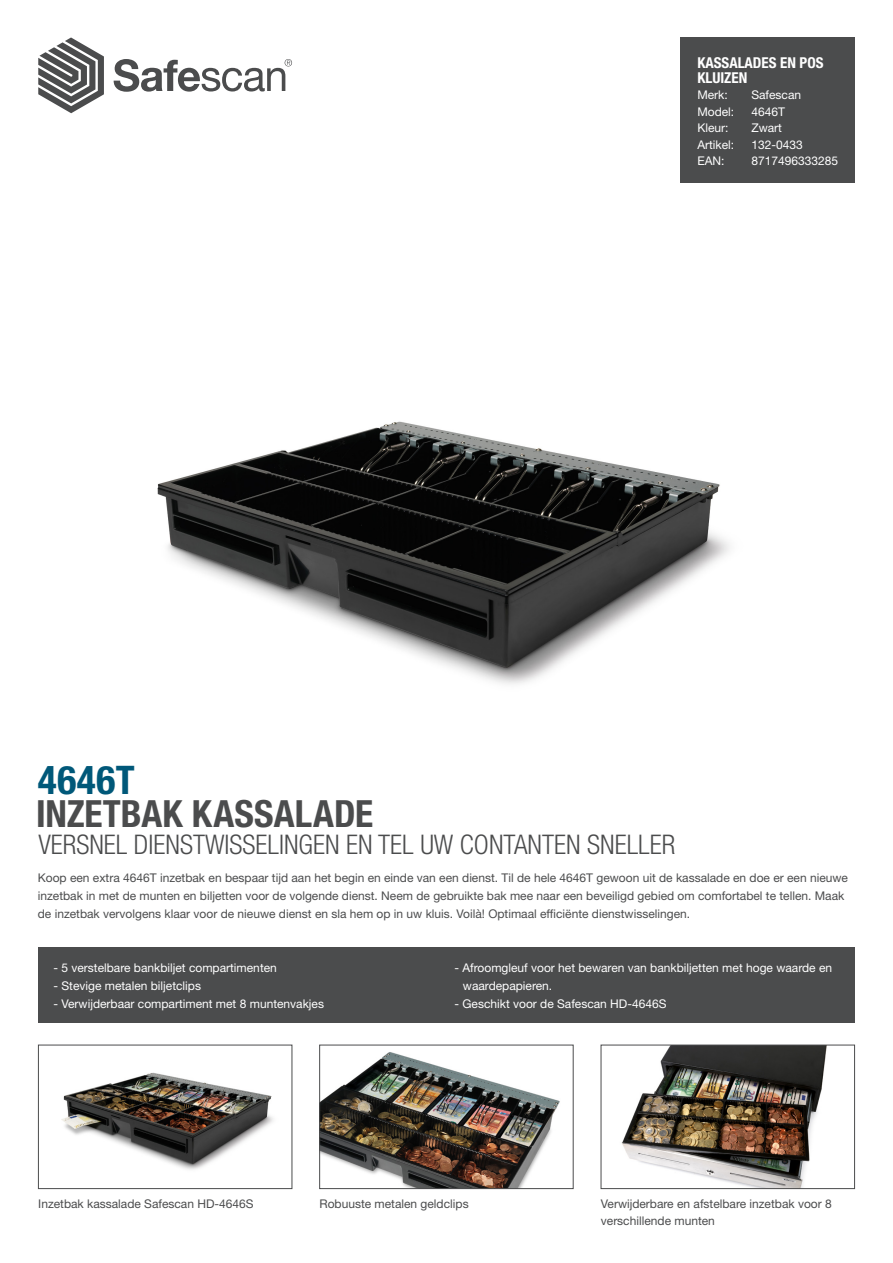
<style>
.page{position:relative;width:893px;height:1263px;background:#fff}
.page>*{position:absolute;margin:0;border:0;box-sizing:border-box;transform-origin:0 0}
.t1{font:700 condensed 39.45px "Helvetica Neue LT Std";letter-spacing:.015em;color:#005879}
.t2{font:700 condensed 37.5px "Helvetica Neue LT Std";letter-spacing:.005em;color:#4b4c4d}
.t3{font:300 condensed 27px "Helvetica Neue LT Std";color:#4b4c4d}
.t4{font:700 condensed 15px/15px "Helvetica Neue LT Std";color:#fff}
.Platte_tekst{font:12px/18px "Helvetica Neue LT Std";color:#4b4c4d}
.Points{font:12px/18px "Helvetica Neue LT Std";color:#fff}
.Tabel{font:12px "Helvetica Neue LT Std";color:#fff}
</style>
<div class="page">
<div style="left:680px;top:37px;width:175px;height:146px;background:#4b4c4d"></div>
<svg style="left:38px;top:37px;width:66px;height:76px"></svg>
<svg style="left:114px;top:59px;width:178px;height:33px"></svg>
<div style="left:38px;top:947px;width:817px;height:76px;background:#4b4c4d"></div>
<img style="left:157px;top:421px;width:573px;height:263px">
<img style="left:321px;top:1052px;width:239px;height:135px">
<div style="left:319px;top:1045px;width:254px;height:144px;border:1px solid #4b4c4d"></div>
<img style="left:621px;top:1047px;width:206px;height:140px">
<div style="left:601px;top:1045px;width:254px;height:144px;border:1px solid #4b4c4d"></div>
<img style="left:61px;top:1072px;width:212px;height:98px">
<div style="left:38px;top:1045px;width:254px;height:144px;border:1px solid #4b4c4d"></div>
<p class="t4" style="left:697px;top:55px;width:128px">KASSALADES EN POS<br>KLUIZEN</p>
<p class="Tabel" style="left:697px;top:88px;width:32px">Merk:</p>
<p class="Tabel" style="left:751px;top:88px;width:51px">Safescan</p>
<p class="Points" style="left:697px;top:102px;width:38px">Model:</p>
<p class="Points" style="left:751px;top:102px;width:35px">4646T</p>
<p class="Tabel" style="left:697px;top:121px;width:33px">Kleur:</p>
<p class="Tabel" style="left:751px;top:121px;width:32px">Zwart</p>
<p class="Tabel" style="left:697px;top:137px;width:38px">Artikel:</p>
<p class="Tabel" style="left:751px;top:137px;width:53px">132-0433</p>
<p class="Tabel" style="left:697px;top:154px;width:29px">EAN:</p>
<p class="Tabel" style="left:751px;top:154px;width:88px">8717496333285</p>
<p class="t1" style="left:38px;top:756px;width:98px">4646T</p>
<p class="t3" style="left:38px;top:829px;width:639px">VERSNEL DIENSTWISSELINGEN EN TEL UW CONTANTEN SNELLER</p>
<p class="t2" style="left:36px;top:790px;width:339px">INZETBAK KASSALADE</p>
<p class="Platte_tekst" style="left:38px;top:869px;width:812px">Koop een extra 4646T inzetbak en bespaar tijd aan het begin en einde van een dienst. Til de hele 4646T gewoon uit de kassalade en doe er een nieuwe inzetbak in met de munten en biljetten voor de volgende dienst. Neem de gebruikte bak mee naar een beveiligd gebied om comfortabel te tellen. Maak de inzetbak vervolgens klaar voor de nieuwe dienst en sla hem op in uw kluis. Voilà! Optimaal efficiënte dienstwisselingen.</p>
<p class="Points" style="left:53px;top:959px;width:225px">- 5 verstelbare bankbiljet compartimenten</p>
<p class="Points" style="left:53px;top:977px;width:149px">- Stevige metalen biljetclips</p>
<p class="Points" style="left:53px;top:995px;width:272px">- Verwijderbaar compartiment met 8 muntenvakjes</p>
<p class="Points" style="left:463px;top:959px;width:371px;text-indent:-9px">- Afroomgleuf voor het bewaren van bankbiljetten met hoge waarde en waardepapieren.</p>
<p class="Points" style="left:454px;top:995px;width:214px">- Geschikt voor de Safescan HD-4646S</p>
<p class="Platte_tekst" style="left:38px;top:1195px;width:217px">Inzetbak kassalade Safescan HD-4646S</p>
<p class="Platte_tekst" style="left:319px;top:1195px;width:151px">Robuuste metalen geldclips</p>
<p class="Platte_tekst" style="left:601px;top:1196px;width:232px;line-height:16.5px">Verwijderbare en afstelbare inzetbak voor 8 verschillende munten</p>
</div>
